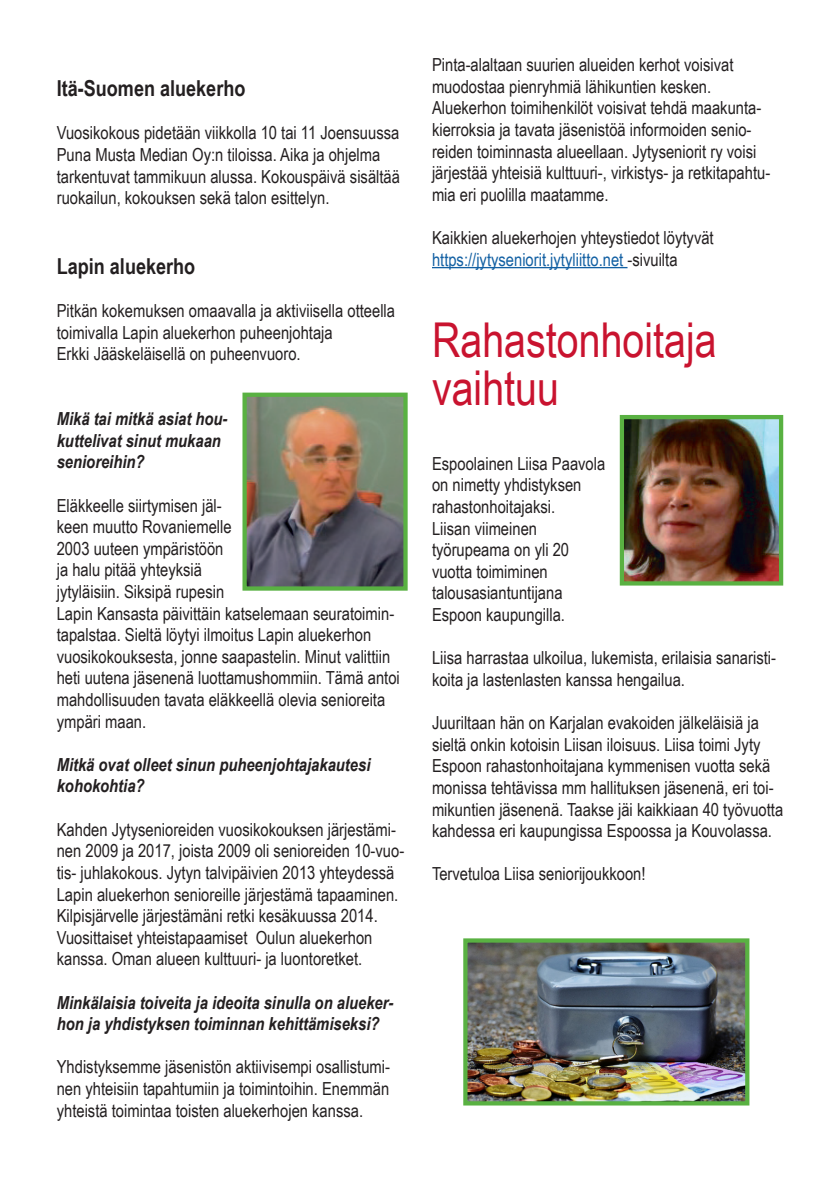
<style>
.page{position:relative;width:840px;height:1191px;background:#fff}
.page>*{position:absolute;margin:0;border:0;box-sizing:border-box;transform-origin:0 0}
.leipis{font:48px "Arial Narrow";color:#c9132f}
.leipis-2{font:700 22px "Arial Narrow";color:#231f20}
.leipis-3{font:18px/21.6px "Arial Narrow";color:#231f20}
.leipis-4{font:italic 700 18px/21.6px "Arial Narrow";color:#231f20}
.leipis-5{font:18px "Arial Narrow";color:#1260a3}
.s1{color:#231f20}
</style>
<div class="page">
<hr style="left:432px;top:267px;width:195px;height:1px;background:#1260a3">
<img style="left:247px;top:397px;width:155px;height:188px">
<div style="left:242px;top:392px;width:165px;height:198px;border:4px solid #59b142"></div>
<img style="left:624px;top:420px;width:153px;height:160px">
<div style="left:619px;top:415px;width:163px;height:170px;border:4px solid #59b142"></div>
<img style="left:468px;top:943px;width:276px;height:157px">
<div style="left:463px;top:938px;width:286px;height:167px;border:4px solid #59b142"></div>
<p class="leipis-2" style="left:57px;top:72px;width:190px">Itä-Suomen aluekerho</p>
<p class="leipis-3" style="left:57px;top:122px;width:344px">Vuosikokous pidetään viikkolla 10 tai 11 Joensuussa Puna Musta Median Oy:n tiloissa. Aika ja ohjelma tarkentuvat tammikuun alussa. Kokouspäivä sisältää ruokailun, kokouksen sekä talon esittelyn.</p>
<p class="leipis-2" style="left:57px;top:249px;width:140px">Lapin aluekerho</p>
<p class="leipis-3" style="left:57px;top:299px;width:339px">Pitkän kokemuksen omaavalla ja aktiviisella otteella toimivalla Lapin aluekerhon puheenjohtaja</p>
<p class="leipis-3" style="left:57px;top:342px;width:245px">Erkki Jääskeläisellä on puheenvuoro.</p>
<p class="leipis-4" style="left:57px;top:407px;width:172px">Mikä tai mitkä asiat hou&shy;kuttelivat sinut mukaan senioreihin?</p>
<p class="leipis-3" style="left:57px;top:494px;width:344px">Eläkkeelle siirtymisen jäl-<br>keen muutto Rovaniemelle<br>2003 uuteen ympäristöön<br>ja halu pitää yhteyksiä<br>jytyläisiin. Siksipä rupesin<br>Lapin Kansasta päivittäin katselemaan seuratoimin&shy;tapalstaa. Sieltä löytyi ilmoitus Lapin aluekerhon vuosikokouksesta, jonne saapastelin. Minut valittiin heti uutena jäsenenä luottamushommiin. Tämä antoi mahdollisuuden tavata eläkkeellä olevia senioreita ympäri maan.</p>
<p class="leipis-4" style="left:57px;top:753px;width:315px">Mitkä ovat olleet sinun puheenjohtajakautesi kohokohtia?</p>
<p class="leipis-3" style="left:57px;top:818px;width:349px">Kahden Jytysenioreiden vuosikokouksen järjestämi&shy;nen 2009 ja 2017, joista 2009 oli senioreiden 10-vuo&shy;tis- juhlakokous. Jytyn talvipäivien 2013 yhteydessä Lapin aluekerhon senioreille järjestämä tapaaminen.<br>Kilpisjärvelle järjestämäni retki kesäkuussa 2014.<br>Vuosittaiset yhteistapaamiset Oulun aluekerhon kanssa. Oman alueen kulttuuri- ja luontoretket.</p>
<p class="leipis-4" style="left:57px;top:990px;width:338px">Minkälaisia toiveita ja ideoita sinulla on alueker&shy;hon ja yhdistyksen toiminnan kehittämiseksi?</p>
<p class="leipis-3" style="left:57px;top:1055px;width:335px;text-align:justify">Yhdistyksemme jäsenistön aktiivisempi osallistumi&shy;nen yhteisiin tapahtumiin ja toimintoihin. Enemmän yhteistä toimintaa toisten aluekerhojen kanssa.</p>
<p class="leipis-3" style="left:432px;top:53px;width:303px">Pinta-alaltaan suurien alueiden kerhot voisivat</p>
<p class="leipis-3" style="left:432px;top:75px;width:280px">muodostaa pienryhmiä lähikuntien kesken.</p>
<p class="leipis-3" style="left:432px;top:97px;width:340px">Aluekerhon toimihenkilöt voisivat tehdä maakunta&shy;kierroksia ja tavata jäsenistöä informoiden senio&shy;reiden toiminnasta alueellaan. Jytyseniorit ry voisi järjestää yhteisiä kulttuuri-, virkistys- ja retkitapahtu&shy;mia eri puolilla maatamme.</p>
<p class="leipis-3" style="left:432px;top:226px;width:283px">Kaikkien aluekerhojen yhteystiedot löytyvät</p>
<p class="leipis-5" style="left:432px;top:246px;width:247px">https://jytyseniorit.jytyliitto.net <span class="s1">-sivuilta</span></p>
<p class="leipis" style="left:432px;top:305px;width:286px">Rahastonhoitaja</p>
<p class="leipis" style="left:432px;top:353px;width:128px">vaihtuu</p>
<p class="leipis-3" style="left:432px;top:452px;width:175px">Espoolainen Liisa Paavola on nimetty yhdistyksen rahastonhoitajaksi.</p>
<p class="leipis-3" style="left:432px;top:517px;width:106px">Liisan viimeinen</p>
<p class="leipis-3" style="left:432px;top:538px;width:139px">työrupeama on yli 20</p>
<p class="leipis-3" style="left:432px;top:560px;width:117px">vuotta toimiminen</p>
<p class="leipis-3" style="left:432px;top:581px;width:132px">talousasiantuntijana</p>
<p class="leipis-3" style="left:432px;top:603px;width:134px">Espoon kaupungilla.</p>
<p class="leipis-3" style="left:432px;top:646px;width:345px">Liisa harrastaa ulkoilua, lukemista, erilaisia sanaristi&shy;koita ja lastenlasten kanssa hengailua.</p>
<p class="leipis-3" style="left:432px;top:711px;width:352px">Juuriltaan hän on Karjalan evakoiden jälkeläisiä ja sieltä onkin kotoisin Liisan iloisuus. Liisa toimi Jyty Espoon rahastonhoitajana kymmenisen vuotta sekä monissa tehtävissa mm hallituksen jäsenenä, eri toi&shy;mikuntien jäsenenä. Taakse jäi kaikkiaan 40 työvuotta kahdessa eri kaupungissa Espoossa ja Kouvolassa.</p>
<p class="leipis-3" style="left:432px;top:862px;width:215px">Tervetuloa Liisa seniorijoukkoon!</p>
</div>
